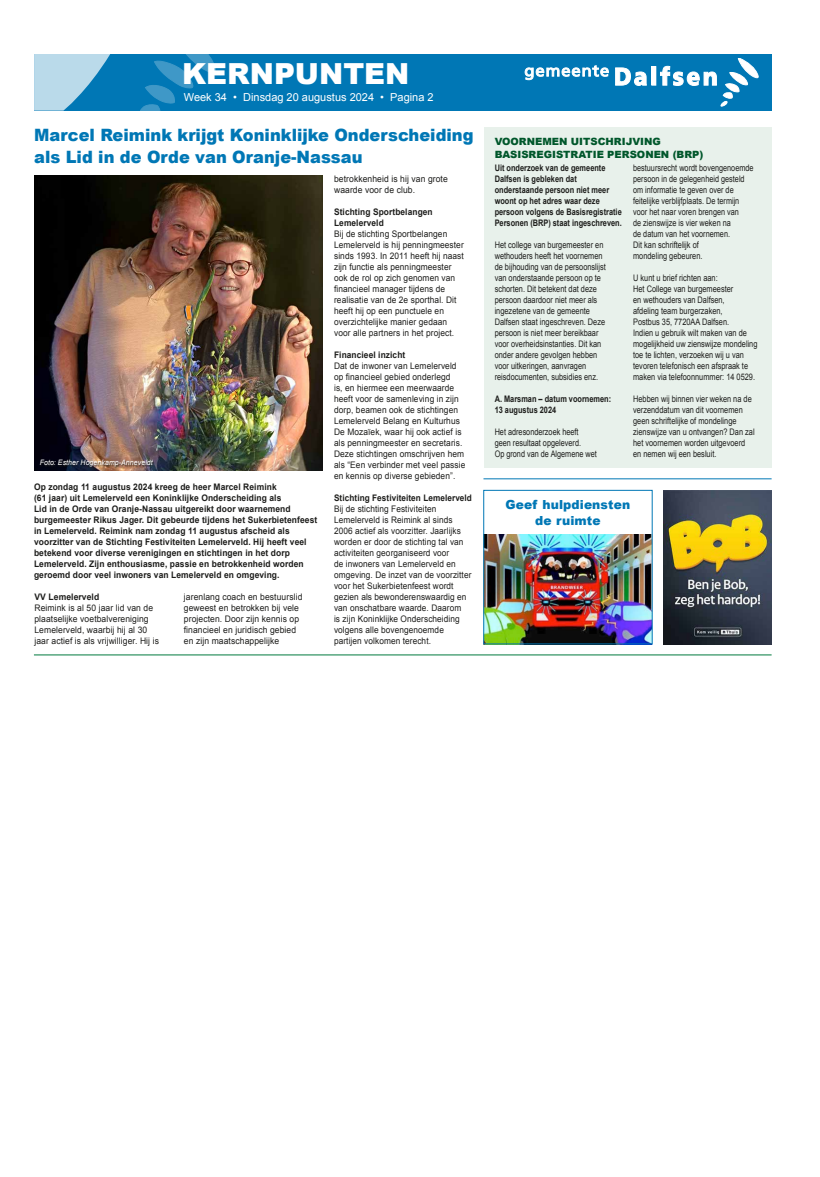
<style>
.page{position:relative;width:820px;height:1177px;background:#fff}
.page>*{position:absolute;margin:0;border:0;box-sizing:border-box;transform-origin:0 0}
.t1{font:900 29px "Arial";color:#fff}
.t2{font:900 17px/22px "Arial";color:#0077b5;scale:.96 1}
.t3{font:900 12.5px/16px "Arial";letter-spacing:.01em;color:#0077b5;text-align:center}
.t4{font:11px "Arial";color:#fff}
.t5{font:900 10px/13.2px "Arial";color:#00572b}
.t6{font:9px/11px "Arial";letter-spacing:.01em;color:#1d1d1b;scale:.82 1}
.t7{font:9px/11px "Arial";letter-spacing:.01em;color:#1d1d1b;scale:.93 1}
.t8{font:700 9px/11px "Arial";letter-spacing:.01em;color:#1d1d1b;scale:.94 1}
.t9{font:9px/11px "Arial";letter-spacing:.01em;color:#1d1d1b;scale:.92 1}
.t10{font:9px/11px "Arial";letter-spacing:.01em;color:#1d1d1b;scale:.81 1}
.t11{font:9px/11px "Arial";letter-spacing:.01em;color:#1d1d1b;scale:.95 1}
.t12{font:700 9px/11px "Arial";letter-spacing:.01em;color:#1d1d1b;scale:.82 1}
.t13{font:700 9px/11px "Arial";letter-spacing:.01em;color:#1d1d1b;scale:.93 1}
.t14{font:700 9px "Arial";letter-spacing:.01em;color:#1d1d1b;scale:.91 1}
.t15{font:700 9px "Arial";letter-spacing:.01em;color:#1d1d1b;scale:.95 1}
.t16{font:italic 7.5px "Arial";letter-spacing:.01em;color:#fff;scale:.93 1}
</style>
<div class="page">
<img style="left:485px;top:534px;width:165px;height:108px">
<div style="left:483px;top:490px;width:169px;height:154px;border:1px solid #0077b5"></div>
<img style="left:663px;top:490px;width:108px;height:154px">
<div style="left:34px;top:54px;width:737px;height:57px;background:#0077b5"></div>
<svg style="left:140px;top:54px;width:76px;height:57px"></svg>
<svg style="left:615px;top:68px;width:31px;height:18px"></svg>
<div style="left:651px;top:66px;width:4px;height:19px;border:1px solid #fff"></div>
<svg style="left:660px;top:58px;width:98px;height:48px"></svg>
<svg style="left:524px;top:65px;width:84px;height:15px"></svg>
<svg style="left:34px;top:54px;width:76px;height:57px"></svg>
<hr style="left:483px;top:478px;width:288px;height:1px;background:#0077b5">
<hr style="left:34px;top:654px;width:737px;height:1px;background:#007a3e">
<div style="left:483px;top:127px;width:288px;height:341px;background:#e8f1eb"></div>
<img style="left:34px;top:176px;width:288px;height:295px">
<div style="left:40px;top:460px;width:114px;height:8px;background:#1d1d1b;opacity:.75"></div>
<h1 class="t1" style="left:182px;top:53px;width:229px">KERNPUNTEN</h1>
<p class="t4" style="left:184px;top:90px;width:251px">Week 34 • Dinsdag 20 augustus 2024 • Pagina 2</p>
<h2 class="t2" style="left:34px;top:123px;width:459px">Marcel Reimink krijgt Koninklijke Onderscheiding als Lid in de Orde van Oranje-Nassau</h2>
<p class="t16" style="left:40px;top:458px;width:123px">Foto: Esther Hogenkamp-Anneveldt</p>
<p class="t8" style="left:34px;top:481px;width:303px">Op zondag 11 augustus 2024 kreeg de heer Marcel Reimink<br>(61 jaar) uit Lemelerveld een Koninklijke Onderscheiding als<br>Lid in de Orde van Oranje-Nassau uitgereikt door waarnemend burgemeester Rikus Jager. Dit gebeurde tijdens het Sukerbietenfeest in Lemelerveld. Reimink nam zondag 11 augustus afscheid als voorzitter van de Stichting Festiviteiten Lemelerveld. Hij heeft veel betekend voor diverse verenigingen en stichtingen in het dorp Lemelerveld. Zijn enthousiasme, passie en betrokkenheid worden geroemd door veel inwoners van Lemelerveld en omgeving.</p>
<p class="t15" style="left:34px;top:591px;width:70px">VV Lemelerveld</p>
<p class="t11" style="left:34px;top:602px;width:132px">Reimink is al 50 jaar lid van de plaatselijke voetbalvereniging Lemelerveld, waarbij hij al 30 jaar actief is als vrijwilliger. Hij is</p>
<p class="t11" style="left:184px;top:591px;width:126px">jarenlang coach en bestuurslid geweest en betrokken bij vele projecten. Door zijn kennis op financieel en juridisch gebied en zijn maatschappelijke</p>
<p class="t11" style="left:334px;top:173px;width:121px">betrokkenheid is hij van grote waarde voor de club.</p>
<p class="t13" style="left:334px;top:206px;width:107px">Stichting Sportbelangen<br>Lemelerveld</p>
<p class="t7" style="left:334px;top:228px;width:141px">Bij de stichting Sportbelangen<br>Lemelerveld is hij penningmeester sinds 1993. In 2011 heeft hij naast zijn functie als penningmeester ook de rol op zich genomen van financieel manager tijdens de realisatie van de 2e sporthal. Dit heeft hij op een punctuele en overzichtelijke manier gedaan voor alle partners in het project.</p>
<p class="t13" style="left:334px;top:349px;width:78px">Financieel inzicht</p>
<p class="t7" style="left:334px;top:360px;width:143px">Dat de inwoner van Lemelerveld op financieel gebied onderlegd<br>is, en hiermee een meerwaarde heeft voor de samenleving in zijn dorp, beamen ook de stichtingen<br>Lemelerveld Belang en Kulturhus<br>De Mozaïek, waar hij ook actief is als penningmeester en secretaris.<br>Deze stichtingen omschrijven hem als “Een verbinder met veel passie en kennis op diverse gebieden”.</p>
<p class="t14" style="left:334px;top:492px;width:153px">Stichting Festiviteiten Lemelerveld</p>
<p class="t9" style="left:334px;top:503px;width:151px">Bij de stichting Festiviteiten Lemelerveld is Reimink al sinds 2006 actief als voorzitter. Jaarlijks worden er door de stichting tal van activiteiten georganiseerd voor<br>de inwoners van Lemelerveld en omgeving. De inzet van de voorzitter voor het Sukerbietenfeest wordt gezien als bewonderenswaardig en van onschatbare waarde. Daarom<br>is zijn Koninklijke Onderscheiding volgens alle bovengenoemde partijen volkomen terecht.</p>
<p class="t5" style="left:494px;top:134px;width:210px">VOORNEMEN UITSCHRIJVING<br>BASISREGISTRATIE PERSONEN (BRP)</p>
<p class="t12" style="left:494px;top:162px;width:156px">Uit onderzoek van de gemeente<br>Dalfsen is gebleken dat onderstaande persoon niet meer woont op het adres waar deze persoon volgens de Basisregistratie<br>Personen (BRP) staat ingeschreven.</p>
<p class="t6" style="left:494px;top:239px;width:137px">Het college van burgemeester en wethouders heeft het voornemen de bijhouding van de persoonslijst van onderstaande persoon op te schorten. Dit betekent dat deze persoon daardoor niet meer als ingezetene van de gemeente<br>Dalfsen staat ingeschreven. Deze persoon is niet meer bereikbaar voor overheidsinstanties. Dit kan onder andere gevolgen hebben voor uitkeringen, aanvragen reisdocumenten, subsidies enz.</p>
<p class="t12" style="left:494px;top:393px;width:144px">A. Marsman – datum voornemen:<br>13 augustus 2024</p>
<p class="t10" style="left:494px;top:426px;width:128px">Het adresonderzoek heeft geen resultaat opgeleverd.<br>Op grond van de Algemene wet</p>
<p class="t10" style="left:633px;top:162px;width:150px">bestuursrecht wordt bovengenoemde persoon in de gelegenheid gesteld om informatie te geven over de feitelijke verblijfplaats. De termijn voor het naar voren brengen van<br>de zienswijze is vier weken na<br>de datum van het voornemen.<br>Dit kan schriftelijk of<br>mondeling gebeuren.</p>
<p class="t6" style="left:633px;top:272px;width:153px">U kunt u brief richten aan:<br>Het College van burgemeester<br>en wethouders van Dalfsen,<br>afdeling team burgerzaken,<br>Postbus 35, 7720AA Dalfsen.<br>Indien u gebruik wilt maken van de mogelijkheid uw zienswijze mondeling toe te lichten, verzoeken wij u van tevoren telefonisch een afspraak te maken via telefoonnummer: 14 0529.</p>
<p class="t6" style="left:633px;top:393px;width:150px">Hebben wij binnen vier weken na de verzenddatum van dit voornemen geen schriftelijke of mondelinge zienswijze van u ontvangen? Dan zal het voornemen worden uitgevoerd en nemen wij een besluit.</p>
<h3 class="t3" style="left:505px;top:496px;width:126px">Geef hulpdiensten de ruimte</h3>
</div>
